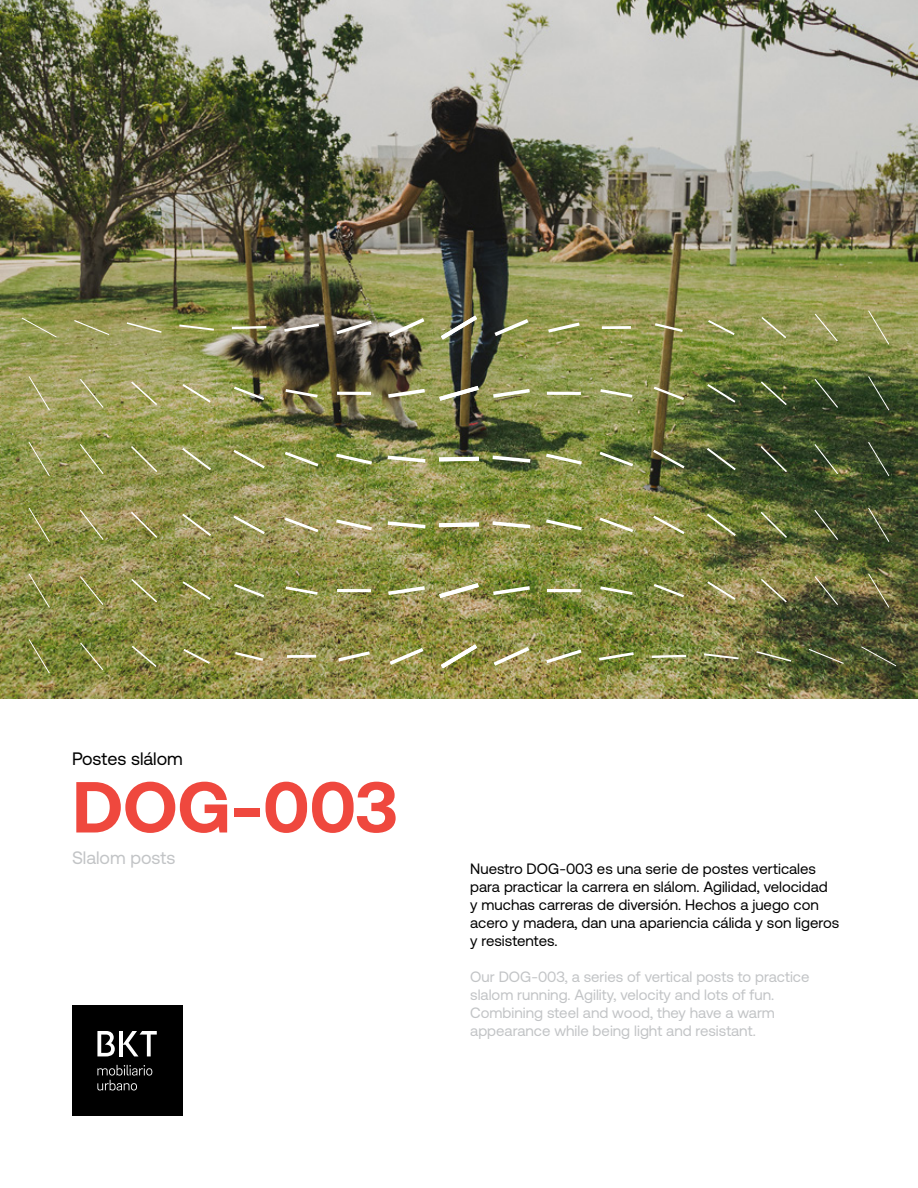
<style>
.page{position:relative;width:918px;height:1188px;background:#fff}
.page>*{position:absolute;margin:0;border:0;box-sizing:border-box;transform-origin:0 0}
.t1{font:700 72px "Aeonik";color:#ef483e}
.t2{font:18px "Aeonik";color:#000}
.t3{font:18px "Aeonik";color:#c2c4c6}
.t4{font:15px/18px "Aeonik";color:#000}
.t5{font:15px/18px "Aeonik";color:#c2c4c6}
</style>
<div class="page">
<img style="left:0;top:0;width:918px;height:698px">
<div style="left:72px;top:1006px;width:110px;height:110px;background:#000"></div>
<svg style="left:123px;top:1031px;width:34px;height:25px"></svg>
<svg style="left:97px;top:1031px;width:18px;height:25px"></svg>
<hr style="left:119px;top:1031px;width:4px;height:25px;background:#fff">
<svg style="left:97px;top:1065px;width:55px;height:25px"></svg>
<svg style="left:21px;top:317px;width:37px;height:21px"></svg>
<svg style="left:73px;top:319px;width:37px;height:17px"></svg>
<svg style="left:125px;top:321px;width:38px;height:13px"></svg>
<svg style="left:177px;top:323px;width:39px;height:9px"></svg>
<svg style="left:230px;top:325px;width:39px;height:5px"></svg>
<svg style="left:281px;top:322px;width:41px;height:12px"></svg>
<svg style="left:333px;top:318px;width:42px;height:19px"></svg>
<svg style="left:385px;top:315px;width:43px;height:25px"></svg>
<svg style="left:868px;top:310px;width:22px;height:35px"></svg>
<svg style="left:814px;top:312px;width:25px;height:31px"></svg>
<svg style="left:760px;top:315px;width:28px;height:25px"></svg>
<svg style="left:706px;top:318px;width:31px;height:19px"></svg>
<svg style="left:652px;top:321px;width:33px;height:13px"></svg>
<hr style="left:602px;top:326px;width:29px;height:3px;background:#fff">
<svg style="left:545px;top:320px;width:38px;height:15px"></svg>
<svg style="left:491px;top:316px;width:41px;height:23px"></svg>
<svg style="left:436px;top:312px;width:46px;height:31px"></svg>
<svg style="left:28px;top:638px;width:22px;height:36px"></svg>
<svg style="left:79px;top:641px;width:25px;height:30px"></svg>
<svg style="left:130px;top:644px;width:28px;height:25px"></svg>
<svg style="left:181px;top:647px;width:31px;height:19px"></svg>
<svg style="left:233px;top:650px;width:33px;height:12px"></svg>
<hr style="left:287px;top:655px;width:29px;height:3px;background:#fff">
<svg style="left:335px;top:649px;width:38px;height:15px"></svg>
<svg style="left:386px;top:645px;width:41px;height:23px"></svg>
<svg style="left:860px;top:646px;width:37px;height:21px"></svg>
<svg style="left:808px;top:648px;width:37px;height:17px"></svg>
<svg style="left:755px;top:650px;width:38px;height:13px"></svg>
<svg style="left:702px;top:652px;width:39px;height:9px"></svg>
<svg style="left:649px;top:654px;width:39px;height:5px"></svg>
<svg style="left:596px;top:650px;width:41px;height:12px"></svg>
<svg style="left:543px;top:647px;width:42px;height:19px"></svg>
<svg style="left:490px;top:644px;width:43px;height:25px"></svg>
<svg style="left:436px;top:641px;width:46px;height:31px"></svg>
<svg style="left:28px;top:573px;width:22px;height:36px"></svg>
<svg style="left:79px;top:575px;width:26px;height:31px"></svg>
<svg style="left:130px;top:577px;width:29px;height:27px"></svg>
<svg style="left:180px;top:579px;width:33px;height:23px"></svg>
<svg style="left:231px;top:582px;width:36px;height:17px"></svg>
<svg style="left:283px;top:585px;width:38px;height:12px"></svg>
<hr style="left:337px;top:589px;width:34px;height:3px;background:#fff">
<svg style="left:384px;top:584px;width:45px;height:13px"></svg>
<svg style="left:868px;top:573px;width:22px;height:36px"></svg>
<svg style="left:813px;top:575px;width:26px;height:31px"></svg>
<svg style="left:759px;top:577px;width:29px;height:27px"></svg>
<svg style="left:705px;top:579px;width:33px;height:23px"></svg>
<svg style="left:651px;top:582px;width:36px;height:17px"></svg>
<svg style="left:597px;top:585px;width:38px;height:12px"></svg>
<hr style="left:547px;top:589px;width:34px;height:3px;background:#fff">
<svg style="left:489px;top:584px;width:45px;height:13px"></svg>
<svg style="left:435px;top:580px;width:48px;height:21px"></svg>
<svg style="left:28px;top:507px;width:22px;height:36px"></svg>
<svg style="left:79px;top:509px;width:26px;height:32px"></svg>
<svg style="left:129px;top:510px;width:30px;height:30px"></svg>
<svg style="left:180px;top:512px;width:33px;height:26px"></svg>
<svg style="left:231px;top:513px;width:36px;height:23px"></svg>
<svg style="left:282px;top:515px;width:39px;height:19px"></svg>
<svg style="left:333px;top:517px;width:42px;height:16px"></svg>
<svg style="left:384px;top:519px;width:45px;height:12px"></svg>
<svg style="left:868px;top:507px;width:22px;height:36px"></svg>
<svg style="left:813px;top:509px;width:26px;height:32px"></svg>
<svg style="left:759px;top:510px;width:30px;height:30px"></svg>
<svg style="left:705px;top:512px;width:33px;height:26px"></svg>
<svg style="left:651px;top:513px;width:36px;height:23px"></svg>
<svg style="left:597px;top:515px;width:39px;height:19px"></svg>
<svg style="left:543px;top:517px;width:42px;height:16px"></svg>
<svg style="left:489px;top:519px;width:45px;height:12px"></svg>
<svg style="left:435px;top:520px;width:48px;height:9px"></svg>
<svg style="left:28px;top:441px;width:22px;height:36px"></svg>
<svg style="left:79px;top:443px;width:26px;height:32px"></svg>
<svg style="left:129px;top:444px;width:30px;height:30px"></svg>
<svg style="left:180px;top:446px;width:33px;height:26px"></svg>
<svg style="left:231px;top:448px;width:36px;height:23px"></svg>
<svg style="left:282px;top:449px;width:39px;height:20px"></svg>
<svg style="left:333px;top:451px;width:42px;height:16px"></svg>
<svg style="left:384px;top:453px;width:45px;height:12px"></svg>
<svg style="left:868px;top:441px;width:22px;height:36px"></svg>
<svg style="left:813px;top:443px;width:26px;height:32px"></svg>
<svg style="left:759px;top:444px;width:30px;height:30px"></svg>
<svg style="left:705px;top:446px;width:33px;height:26px"></svg>
<svg style="left:651px;top:448px;width:36px;height:23px"></svg>
<svg style="left:597px;top:449px;width:39px;height:20px"></svg>
<svg style="left:543px;top:451px;width:42px;height:16px"></svg>
<svg style="left:489px;top:453px;width:45px;height:12px"></svg>
<svg style="left:435px;top:455px;width:48px;height:8px"></svg>
<svg style="left:28px;top:375px;width:22px;height:36px"></svg>
<svg style="left:79px;top:378px;width:26px;height:31px"></svg>
<svg style="left:130px;top:380px;width:29px;height:27px"></svg>
<svg style="left:180px;top:382px;width:33px;height:22px"></svg>
<svg style="left:231px;top:385px;width:36px;height:17px"></svg>
<svg style="left:283px;top:387px;width:38px;height:12px"></svg>
<hr style="left:337px;top:392px;width:34px;height:3px;background:#fff">
<svg style="left:384px;top:387px;width:45px;height:13px"></svg>
<svg style="left:868px;top:375px;width:22px;height:36px"></svg>
<svg style="left:813px;top:378px;width:26px;height:31px"></svg>
<svg style="left:759px;top:380px;width:29px;height:27px"></svg>
<svg style="left:705px;top:382px;width:33px;height:22px"></svg>
<svg style="left:651px;top:385px;width:36px;height:17px"></svg>
<svg style="left:597px;top:387px;width:38px;height:12px"></svg>
<hr style="left:547px;top:392px;width:34px;height:3px;background:#fff">
<svg style="left:489px;top:387px;width:45px;height:13px"></svg>
<svg style="left:435px;top:383px;width:48px;height:21px"></svg>
<p class="t2" style="left:72px;top:749px;width:112px">Postes slálom</p>
<h1 class="t1" style="left:72px;top:767px;width:328px">DOG-003</h1>
<p class="t3" style="left:72px;top:848px;width:105px">Slalom posts</p>
<p class="t4" style="left:470px;top:860px;width:371px">Nuestro DOG-003 es una serie de postes verticales para practicar la carrera en slálom. Agilidad, velocidad<br>y muchas carreras de diversión. Hechos a juego con acero y madera, dan una apariencia cálida y son ligeros y resistentes.</p>
<p class="t5" style="left:470px;top:968px;width:341px">Our DOG-003, a series of vertical posts to practice slalom running. Agility, velocity and lots of fun.<br>Combining steel and wood, they have a warm appearance while being light and resistant.</p>
</div>
